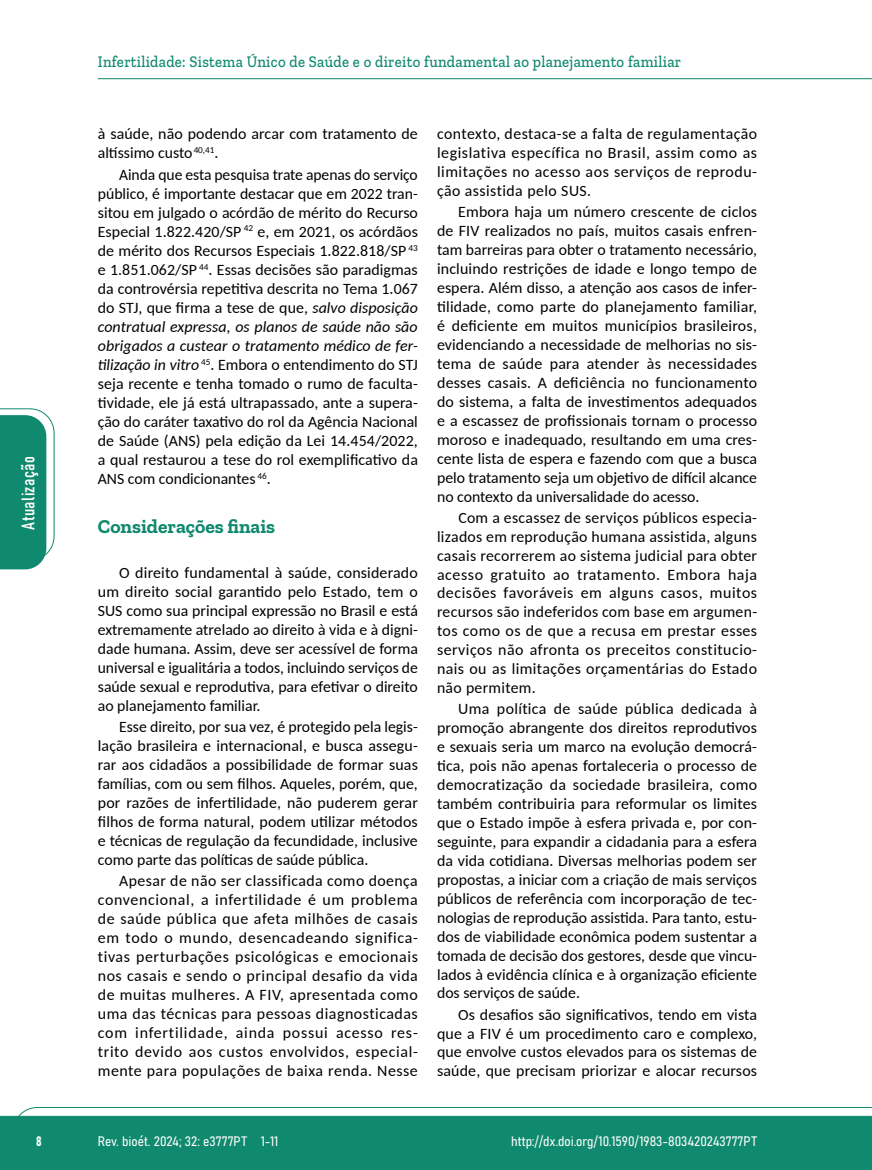
<style>
.page{position:relative;width:872px;height:1170px;background:#fff}
.page>*{position:absolute;margin:0;border:0;box-sizing:border-box;transform-origin:0 0}
.t1{font:700 19.5px "Zilla Slab";color:#108a6e}
.t2{font:18px "Bahnschrift";letter-spacing:.02em;color:#fff}
.t3{font:500 16.5px "Zilla Slab";letter-spacing:.02em;color:#108a6e;scale:.9 1}
.t4{font:15.75px/18.9px "Carlito";color:#000;text-align:justify}
.t5{font:13.5px "Bahnschrift";color:#fff}
.s1{font-style:italic}
</style>
<div class="page">
<svg style="left:12px;top:1107px;width:860px;height:62px;background:#2e9880"></svg>
<hr style="left:98px;top:78px;width:774px;height:1px;background:#108a6e">
<svg style="left:0;top:408px;width:55px;height:161px"></svg>
<p class="t2" style="left:15px;top:529px;width:75px;rotate:-90deg">Atualização</p>
<p class="t3" style="left:98px;top:53px;width:650px">Infertilidade: Sistema Único de Saúde e o direito fundamental ao planejamento familiar</p>
<p class="t4" style="left:98px;top:124px;width:321px">à saúde, não podendo arcar com tratamento de altíssimo custo <sup>40,41</sup>.</p>
<p class="t4" style="left:98px;top:164px;width:322px;text-indent:21px">Ainda que esta pesquisa trate apenas do serviço público, é importante destacar que em 2022 tran&shy;sitou em julgado o acórdão de mérito do Recurso Especial 1.822.420/SP <sup>42</sup> e, em 2021, os acórdãos de mérito dos Recursos Especiais 1.822.818/SP <sup>43 </sup>e 1.851.062/SP <sup>44</sup>. Essas decisões são paradigmas da controvérsia repetitiva descrita no Tema 1.067 do STJ, que firma a tese de que, <span class="s1">salvo disposição contratual expressa, os planos de saúde não são obrigados a custear o tratamento médico de fer&shy;tilização in vitro</span> <sup>45</sup>. Embora o entendimento do STJ seja recente e tenha tomado o rumo de faculta&shy;tividade, ele já está ultrapassado, ante a supera&shy;ção do caráter taxativo do rol da Agência Nacional de Saúde (ANS) pela edição da Lei 14.454/2022, a qual restaurou a tese do rol exemplificativo da ANS com condicionantes <sup>46</sup>.</p>
<p class="t1" style="left:98px;top:515px;width:179px">Considerações finais</p>
<p class="t4" style="left:98px;top:562px;width:321px;text-indent:21px">O direito fundamental à saúde, considerado um direito social garantido pelo Estado, tem o SUS como sua principal expressão no Brasil e está extremamente atrelado ao direito à vida e à digni&shy;dade humana. Assim, deve ser acessível de forma universal e igualitária a todos, incluindo serviços de saúde sexual e reprodutiva, para efetivar o direito ao planejamento familiar.</p>
<p class="t4" style="left:98px;top:716px;width:321px;text-indent:21px">Esse direito, por sua vez, é protegido pela legis&shy;lação brasileira e internacional, e busca assegu&shy;rar aos cidadãos a possibilidade de formar suas famílias, com ou sem filhos. Aqueles, porém, que, por razões de infertilidade, não puderem gerar filhos de forma natural, podem utilizar métodos e técnicas de regulação da fecundidade, inclusive como parte das políticas de saúde pública.</p>
<p class="t4" style="left:98px;top:870px;width:321px;text-indent:21px">Apesar de não ser classificada como doença convencional, a infertilidade é um problema de saúde pública que afeta milhões de casais em todo o mundo, desencadeando significa&shy;tivas perturbações psicológicas e emocionais nos casais e sendo o principal desafio da vida de muitas mulheres. A FIV, apresentada como uma das técnicas para pessoas diagnosticadas com infertilidade, ainda possui acesso res&shy;trito devido aos custos envolvidos, especial&shy;mente para populações de baixa renda. Nesse</p>
<p class="t4" style="left:437px;top:124px;width:321px">contexto, destaca-se a falta de regulamentação legislativa específica no Brasil, assim como as limitações no acesso aos serviços de reprodu&shy;ção assistida pelo SUS.</p>
<p class="t4" style="left:437px;top:202px;width:322px;text-indent:21px">Embora haja um número crescente de ciclos de FIV realizados no país, muitos casais enfren&shy;tam barreiras para obter o tratamento necessário, incluindo restrições de idade e longo tempo de espera. Além disso, a atenção aos casos de infer&shy;tilidade, como parte do planejamento familiar, é deficiente em muitos municípios brasileiros, evidenciando a necessidade de melhorias no sis&shy;tema de saúde para atender às necessidades desses casais. A deficiência no funcionamento do sistema, a falta de investimentos adequados e a escassez de profissionais tornam o processo moroso e inadequado, resultando em uma cres&shy;cente lista de espera e fazendo com que a busca pelo tratamento seja um objetivo de difícil alcance no contexto da universalidade do acesso.</p>
<p class="t4" style="left:437px;top:507px;width:322px;text-indent:21px">Com a escassez de serviços públicos especia&shy;lizados em reprodução humana assistida, alguns casais recorrerem ao sistema judicial para obter acesso gratuito ao tratamento. Embora haja decisões favoráveis em alguns casos, muitos recursos são indeferidos com base em argumen&shy;tos como os de que a recusa em prestar esses serviços não afronta os preceitos constitucio&shy;nais ou as limitações orçamentárias do Estado não permitem.</p>
<p class="t4" style="left:437px;top:698px;width:321px;text-indent:21px">Uma política de saúde pública dedicada à promoção abrangente dos direitos reprodutivos e sexuais seria um marco na evolução democrá&shy;tica, pois não apenas fortaleceria o processo de democratização da sociedade brasileira, como também contribuiria para reformular os limites que o Estado impõe à esfera privada e, por con&shy;seguinte, para expandir a cidadania para a esfera da vida cotidiana. Diversas melhorias podem ser propostas, a iniciar com a criação de mais serviços públicos de referência com incorporação de tec&shy;nologias de reprodução assistida. Para tanto, estu&shy;dos de viabilidade econômica podem sustentar a tomada de decisão dos gestores, desde que vincu&shy;lados à evidência clínica e à organização eficiente dos serviços de saúde.</p>
<p class="t4" style="left:437px;top:1004px;width:321px;text-indent:21px">Os desafios são significativos, tendo em vista que a FIV é um procedimento caro e complexo, que envolve custos elevados para os sistemas de saúde, que precisam priorizar e alocar recursos</p>
<p class="t5" style="left:36px;top:1130px;width:7px">8</p>
<p class="t5" style="left:98px;top:1131px;width:182px">Rev. bioét. 2024; 32: e3777PT 1-11</p>
<p class="t5" style="left:511px;top:1131px;width:247px">http://dx.doi.org/10.1590/1983-803420243777PT</p>
</div>
